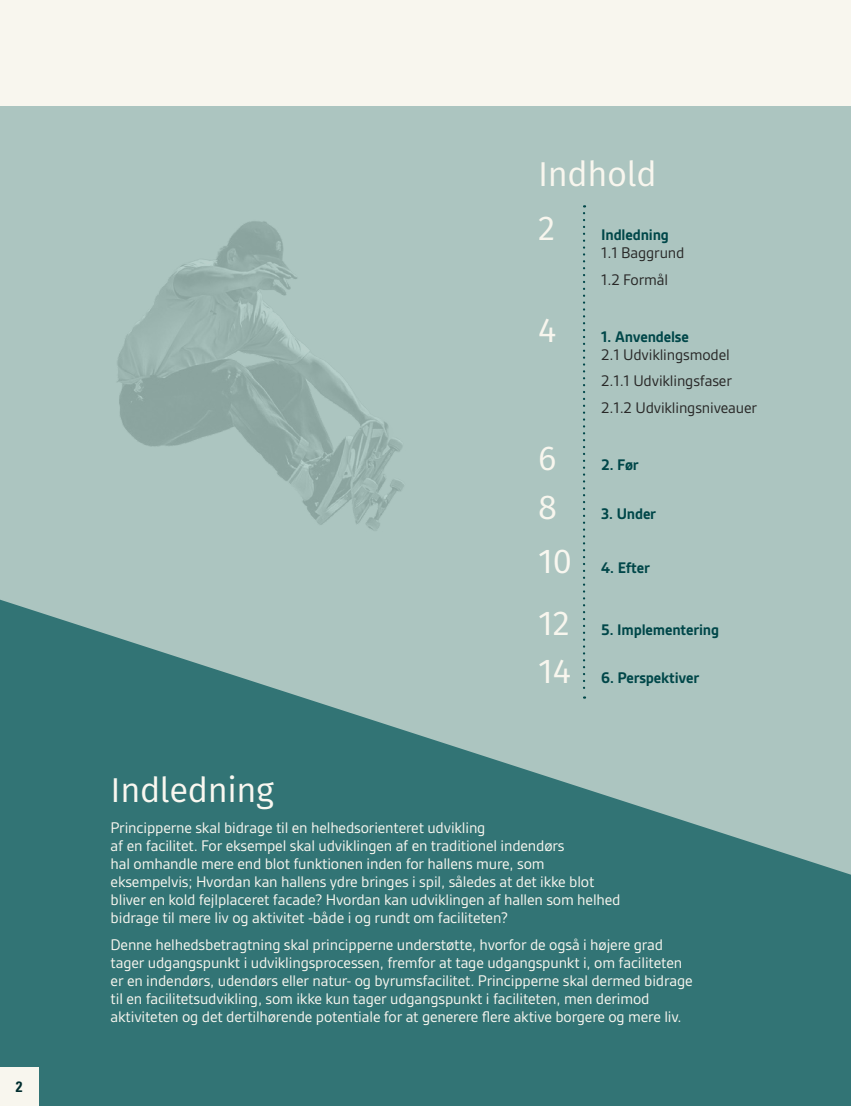
<style>
.page{position:relative;width:851px;height:1106px;background:#fff}
.page>*{position:absolute;margin:0;border:0;box-sizing:border-box;transform-origin:0 0}
.H2_venstre{font:34.5px "Fira Sans";letter-spacing:-.01em;color:#f8f6ee}
.t1{font:34.5px "Fira Sans";letter-spacing:-.01em;color:#f9f7f0}
.P_neg{font:16.5px/18px "Gesta";letter-spacing:-.01em;color:#f8f6ef}
.P_tab{font:16.5px "Gesta";letter-spacing:-.01em;color:#282827}
.H2_venstre-2{font:700 16.5px "Gesta";letter-spacing:-.01em;color:#004749}
.t2{font:700 condensed 15px "Univers LT Std";color:#002d2e}
.s1{font-family:"Fira Sans";font-weight:400;font-size:34.5px;color:#f9f7f0}
.s2{font-family:"Fira Sans";font-weight:400;font-size:34.5px;color:#f8f6ee}
</style>
<div class="page">
<div style="left:0;top:0;width:850px;height:1106px;background:#f8f6ee"></div>
<div style="left:0;top:106px;width:850px;height:1000px;background:#acc5c0"></div>
<svg style="left:583px;top:213px;width:2px;height:386px"></svg>
<img style="left:117px;top:221px;width:287px;height:310px">
<svg style="left:0;top:599px;width:850px;height:507px;fill:#327475"></svg>
<div style="left:0;top:1067px;width:38px;height:39px;background:#f8f6ee"></div>
<p class="t2" style="left:16px;top:1077px;width:8px">2</p>
<h2 class="H2_venstre" style="left:538px;top:149px;width:120px">Indhold</h2>
<h2 class="H2_venstre" style="left:538px;top:202px;width:18px">2</h2>
<h2 class="H2_venstre-2" style="left:601px;top:225px;width:69px">Indledning</h2>
<p class="P_tab" style="left:601px;top:243px;width:85px">1.1 Baggrund</p>
<p class="P_tab" style="left:601px;top:270px;width:68px">1.2 Formål</p>
<h2 class="H2_venstre" style="left:538px;top:304px;width:20px">4</h2>
<h2 class="H2_venstre" style="left:538px;top:432px;width:20px">6</h2>
<h2 class="H2_venstre-2" style="left:601px;top:327px;width:89px">1. Anvendelse</h2>
<p class="P_tab" style="left:601px;top:345px;width:130px">2.1 Udviklingsmodel</p>
<p class="P_tab" style="left:601px;top:372px;width:132px">2.1.1 Udviklingsfaser</p>
<p class="P_tab" style="left:601px;top:398px;width:157px">2.1.2 Udviklingsniveauer</p>
<h2 class="H2_venstre-2" style="left:601px;top:455px;width:39px">2. Før</h2>
<h2 class="H2_venstre" style="left:538px;top:481px;width:20px">8</h2>
<h2 class="H2_venstre-2" style="left:601px;top:504px;width:56px">3. Under</h2>
<h2 class="H2_venstre-2" style="left:538px;top:558px;width:113px"><span class="s1">10</span> 4. Efter</h2>
<h2 class="H2_venstre-2" style="left:538px;top:620px;width:182px"><span class="s2">12</span> 5. Implementering</h2>
<h2 class="H2_venstre-2" style="left:538px;top:669px;width:162px"><span class="s2">14</span> 6. Perspektiver</h2>
<h2 class="t1" style="left:111px;top:764px;width:165px">Indledning</h2>
<p class="P_neg" style="left:111px;top:818px;width:511px">Principperne skal bidrage til en helhedsorienteret udvikling<br>af en facilitet. For eksempel skal udviklingen af en traditionel indendørs<br>hal omhandle mere end blot funktionen inden for hallens mure, som eksempelvis; Hvordan kan hallens ydre bringes i spil, således at det ikke blot bliver en kold fejlplaceret facade? Hvordan kan udviklingen af hallen som helhed bidrage til mere liv og aktivitet -både i og rundt om faciliteten?</p>
<p class="P_neg" style="left:111px;top:935px;width:583px">Denne helhedsbetragtning skal principperne understøtte, hvorfor de også i højere grad tager udgangspunkt i udviklingsprocessen, fremfor at tage udgangspunkt i, om faciliteten er en indendørs, udendørs eller natur- og byrumsfacilitet. Principperne skal dermed bidrage til en facilitetsudvikling, som ikke kun tager udgangspunkt i faciliteten, men derimod aktiviteten og det dertilhørende potentiale for at generere flere aktive borgere og mere liv.</p>
</div>
